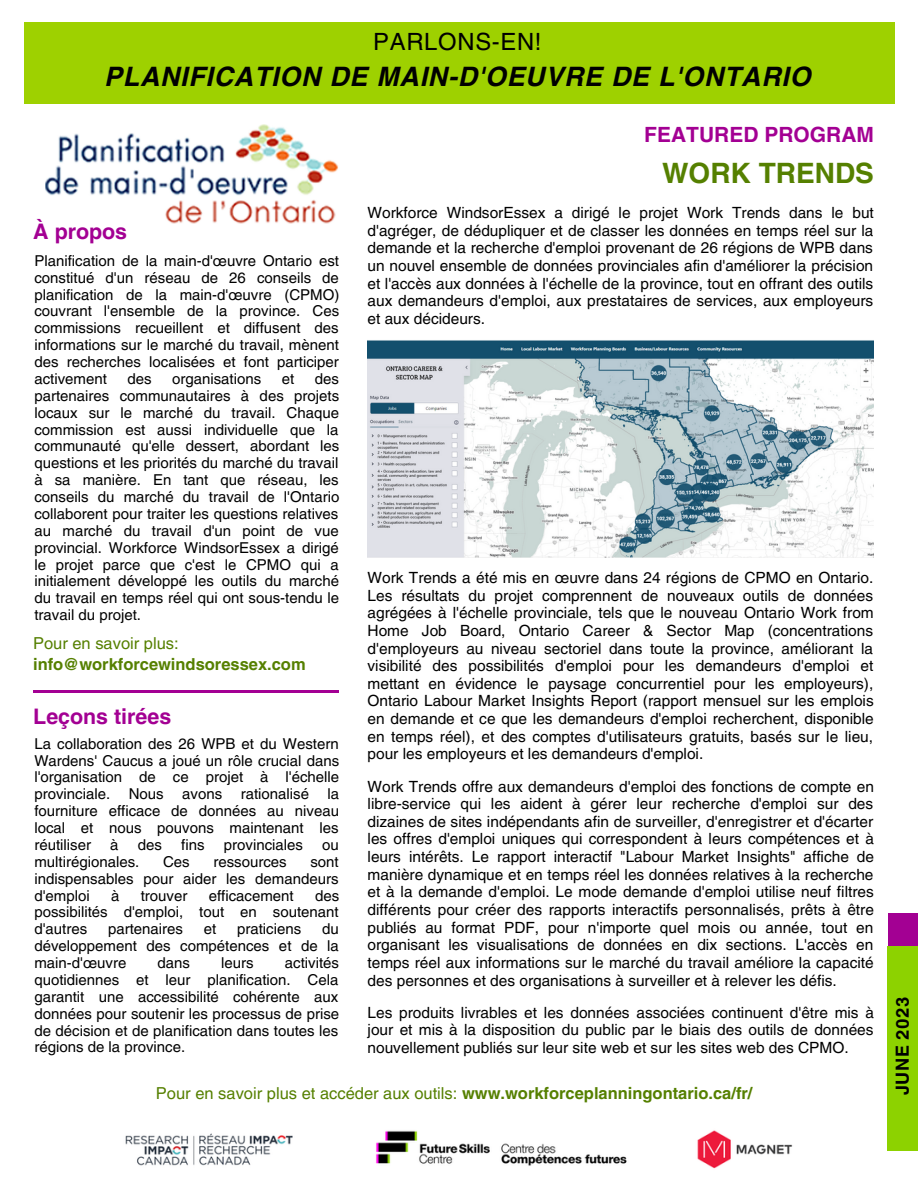
<style>
.page{position:relative;width:918px;height:1188px;background:#fff}
.page>*{position:absolute;margin:0;border:0;box-sizing:border-box;transform-origin:0 0}
.t1{font:700 28.05px "Helvetica LT Pro";color:#558000}
.t2{font:italic 700 26.7px "Helvetica LT Pro";letter-spacing:.03em;color:#000}
.t3{font:23.7px "Helvetica LT Pro";letter-spacing:.03em;color:#000}
.t4{font:700 21.45px "Helvetica LT Pro";color:#a30093}
.t5{font:700 21px "Helvetica LT Pro";color:#a30093}
.t6{font:700 18.15px "Helvetica World";letter-spacing:.03em;color:#000}
.t7{font:16.5px "Helvetica LT Pro";color:#558000}
.t8{font:700 16.5px "Helvetica LT Pro";color:#558000}
.t9{font:15.45px/17.7px "Helvetica LT Pro";color:#000;text-align:justify}
.t10{font:15px/16.8px "Helvetica LT Pro";color:#000;text-align:justify}
.s1{font-weight:700}
</style>
<div class="page">
<div style="left:888px;top:913px;width:30px;height:33px;background:#a30093"></div>
<div style="left:888px;top:946px;width:30px;height:205px;background:#8dd200"></div>
<img style="left:125px;top:1130px;width:668px;height:39px">
<div style="left:24px;top:22px;width:870px;height:81px;background:#9ed100"></div>
<img style="left:368px;top:340px;width:506px;height:217px">
<hr style="left:33px;top:690px;width:306px;height:2px;background:#a30093">
<img style="left:45px;top:125px;width:294px;height:99px">
<p class="t3" style="left:373px;top:33px;width:170px">PARLONS-EN!</p>
<p class="t2" style="left:104px;top:67px;width:708px">PLANIFICATION DE MAIN-D'OEUVRE DE L'ONTARIO</p>
<p class="t5" style="left:644px;top:127px;width:231px">FEATURED PROGRAM</p>
<p class="t4" style="left:33px;top:223px;width:95px">À propos</p>
<p class="t10" style="left:34px;top:254px;width:306px">Planification de la main-d'œuvre Ontario est constitué d'un réseau de 26 conseils de planification de la main-d'œuvre (CPMO) couvrant l'ensemble de la province. Ces commissions recueillent et diffusent des informations sur le marché du travail, mènent des recherches localisées et font participer activement</p>
<p class="t10" style="left:34px;top:372px;width:306px;text-indent:280px">des partenaires communautaires à des projets locaux sur le marché du travail. Chaque commission est aussi individuelle que la communauté qu'elle dessert, abordant les questions et les priorités du marché du travail à sa manière. En tant que réseau, les conseils du marché du travail de l'Ontario collaborent pour traiter les questions relatives au marché du travail d'un point de vue provincial. Workforce WindsorEssex a dirigé le projet parce que c'est le CPMO qui a initialement développé les outils du marché du travail en temps réel qui ont sous-tendu le travail du projet.</p>
<p class="t10" style="left:127px;top:372px;width:26px">des</p>
<p class="t10" style="left:172px;top:372px;width:91px">organisations</p>
<p class="t10" style="left:282px;top:372px;width:14px">et</p>
<p class="t7" style="left:33px;top:638px;width:147px">Pour en savoir plus:</p>
<p class="t8" style="left:33px;top:659px;width:274px">info@workforcewindsoressex.com</p>
<p class="t4" style="left:33px;top:708px;width:139px">Leçons tirées</p>
<p class="t10" style="left:34px;top:736px;width:306px">La collaboration des 26 WPB et du Western Wardens' Caucus a joué un rôle crucial dans l'organisation de ce projet à l'échelle provinciale. Nous avons rationalisé la fourniture efficace de données au niveau local et nous pouvons maintenant les réutiliser</p>
<p class="t10" style="left:110px;top:838px;width:10px">à</p>
<p class="t10" style="left:138px;top:838px;width:26px">des</p>
<p class="t10" style="left:181px;top:838px;width:25px">fins</p>
<p class="t10" style="left:224px;top:838px;width:81px">provinciales</p>
<p class="t10" style="left:322px;top:838px;width:18px">ou</p>
<p class="t10" style="left:34px;top:855px;width:106px">multirégionales.</p>
<p class="t10" style="left:163px;top:855px;width:28px">Ces</p>
<p class="t10" style="left:213px;top:855px;width:75px">ressources</p>
<p class="t10" style="left:34px;top:855px;width:306px;text-indent:276px">sont indispensables pour aider les demandeurs d'emploi</p>
<p class="t10" style="left:111px;top:888px;width:10px">à</p>
<p class="t10" style="left:141px;top:888px;width:48px">trouver</p>
<p class="t10" style="left:209px;top:888px;width:87px">efficacement</p>
<p class="t10" style="left:34px;top:888px;width:306px;text-indent:281px">des possibilités d'emploi, tout en soutenant d'autres</p>
<p class="t10" style="left:34px;top:922px;width:306px;text-indent:288px">du développement des compétences et de la main-d'œuvre</p>
<p class="t10" style="left:108px;top:922px;width:77px">partenaires</p>
<p class="t10" style="left:204px;top:922px;width:14px">et</p>
<p class="t10" style="left:237px;top:922px;width:66px">praticiens</p>
<p class="t10" style="left:34px;top:956px;width:306px;text-indent:251px">activités quotidiennes et leur planification. Cela garantit une accessibilité cohérente aux données pour soutenir les processus de prise de décision et de planification dans toutes les régions de la province.</p>
<p class="t10" style="left:158px;top:956px;width:34px">dans</p>
<p class="t10" style="left:221px;top:956px;width:34px">leurs</p>
<p class="t1" style="left:662px;top:163px;width:213px">WORK TRENDS</p>
<p class="t9" style="left:368px;top:205px;width:508px">Workforce WindsorEssex a dirigé le projet Work Trends dans le but d'agréger, de dédupliquer et de classer les données en temps réel sur la demande et la recherche d'emploi provenant de 26 régions de WPB dans un nouvel ensemble de données provinciales afin d'améliorer la précision et l'accès aux données à l'échelle de la province, tout en offrant des outils aux demandeurs d'emploi, aux prestataires de services, aux employeurs et aux décideurs.</p>
<p class="t9" style="left:368px;top:570px;width:508px">Work Trends a été mis en œuvre dans 24 régions de CPMO en Ontario.<br>Les résultats du projet comprennent de nouveaux outils de données agrégées à l'échelle provinciale, tels que le nouveau Ontario Work from Home Job Board, Ontario Career &amp; Sector Map (concentrations d'employeurs au niveau sectoriel dans toute la province, améliorant la visibilité des possibilités d'emploi pour les demandeurs d'emploi et mettant en évidence le paysage concurrentiel pour les employeurs), Ontario Labour Market Insights Report (rapport mensuel sur les emplois en demande et ce que les demandeurs d'emploi recherchent, disponible en temps réel), et des comptes d'utilisateurs gratuits, basés sur le lieu, pour les employeurs et les demandeurs d'emploi.</p>
<p class="t9" style="left:368px;top:779px;width:508px">Work Trends offre aux demandeurs d'emploi des fonctions de compte en libre-service qui les aident à gérer leur recherche d'emploi sur des dizaines de sites indépendants afin de surveiller, d'enregistrer et d'écarter les offres d'emploi uniques qui correspondent à leurs compétences et à leurs intérêts. Le rapport interactif "Labour Market Insights" affiche de manière dynamique et en temps réel les données relatives à la recherche et à la demande d'emploi. Le mode demande d'emploi utilise neuf filtres différents pour créer des rapports interactifs personnalisés, prêts à être publiés au format PDF, pour n'importe quel mois ou année, tout en organisant les visualisations de données en dix sections. L'accès en temps réel aux informations sur le marché du travail améliore la capacité des personnes et des organisations à surveiller et à relever les défis.</p>
<p class="t9" style="left:368px;top:1005px;width:508px">Les produits livrables et les données associées continuent d'être mis à jour et mis à la disposition du public par le biais des outils de données nouvellement publiés sur leur site web et sur les sites web des CPMO.</p>
<p class="t7" style="left:156px;top:1087px;width:598px">Pour en savoir plus et accéder aux outils: <span class="s1">www.workforceplanningontario.ca/fr/</span></p>
<p class="t6" style="left:888px;top:1095px;width:101px;rotate:-90deg">JUNE 2023</p>
</div>
